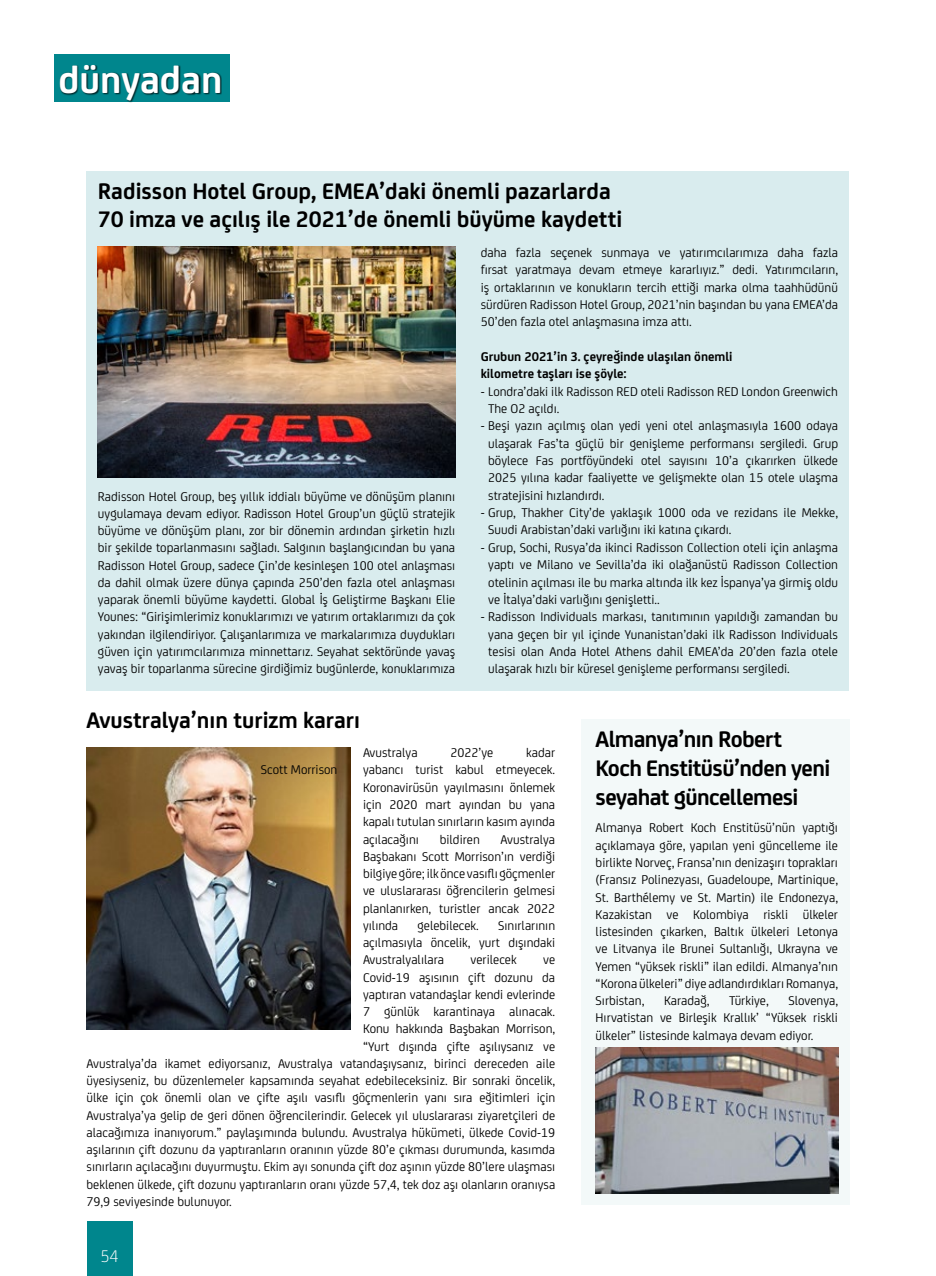
<style>
.page{position:relative;width:936px;height:1276px;background:#fff}
.page>*{position:absolute;margin:0;border:0;box-sizing:border-box;transform-origin:0 0}
.t1{font:700 40.5px "FS Joey";color:#fff}
.t2{font:700 24px/28.8px "FS Joey";color:#000}
.t3{font:700 24px/28.8px "FS Joey";letter-spacing:-.025em;color:#000}
.t4{font:300 18px "FS Joey";color:#fff}
.t5{font:13.5px/17.2px "FS Joey";color:#000;text-align:justify}
.t6{font:700 13.5px/17.4px "FS Joey";color:#000}
</style>
<div class="page">
<div style="left:54px;top:54px;width:176px;height:48px;background:#00868d"></div>
<div style="left:60px;top:65px;width:162px;height:37px;background:#000;opacity:.75"></div>
<div style="left:87px;top:1222px;width:45px;height:54px;background:#00868d"></div>
<div style="left:580px;top:719px;width:269px;height:486px;background:#f3f9f9"></div>
<div style="left:87px;top:171px;width:762px;height:519px;background:#d9ecee"></div>
<img style="left:98px;top:247px;width:357px;height:231px">
<img style="left:87px;top:747px;width:263px;height:282px">
<img style="left:595px;top:1047px;width:243px;height:146px">
<h1 class="t1" style="left:58px;top:49px;width:165px">dünyadan</h1>
<h2 class="t2" style="left:98px;top:175px;width:526px">Radisson Hotel Group, EMEA’daki önemli pazarlarda<br>70 imza ve açılış ile 2021’de önemli büyüme kaydetti</h2>
<p class="t5" style="left:98px;top:486px;width:359px">Radisson Hotel Group, beş yıllık iddialı büyüme ve dönüşüm planını uygulamaya devam ediyor. Radisson Hotel Group’un güçlü stratejik büyüme ve dönüşüm planı, zor bir dönemin ardından şirketin hızlı bir şekilde toparlanmasını sağladı. Salgının başlangıcından bu yana Radisson Hotel Group, sadece Çin’de kesinleşen 100 otel anlaşması da dahil olmak üzere dünya çapında 250’den fazla otel anlaşması yaparak önemli büyüme kaydetti. Global İş Geliştirme Başkanı Elie Younes: “Girişimlerimiz konuklarımızı ve yatırım ortaklarımızı da çok yakından ilgilendiriyor. Çalışanlarımıza ve markalarımıza duydukları güven için yatırımcılarımıza minnettarız. Seyahat sektöründe yavaş yavaş bir toparlanma sürecine girdiğimiz bugünlerde, konuklarımıza</p>
<p class="t5" style="left:480px;top:243px;width:359px">daha fazla seçenek sunmaya ve yatırımcılarımıza daha fazla fırsat yaratmaya devam etmeye kararlıyız.” dedi. Yatırımcıların, iş ortaklarının ve konukların tercih ettiği marka olma taahhüdünü sürdüren Radisson Hotel Group, 2021’nin başından bu yana EMEA’da 50’den fazla otel anlaşmasına imza attı.</p>
<p class="t6" style="left:480px;top:347px;width:253px">Grubun 2021’in 3. çeyreğinde ulaşılan önemli kilometre taşları ise şöyle:</p>
<p class="t5" style="left:488px;top:382px;width:351px;text-indent:-8px">- Londra’daki ilk Radisson RED oteli Radisson RED London Greenwich<br>The O2 açıldı.</p>
<p class="t5" style="left:488px;top:416px;width:351px;text-indent:-8px">- Beşi yazın açılmış olan yedi yeni otel anlaşmasıyla 1600 odaya ulaşarak Fas’ta güçlü bir genişleme performansı sergiledi. Grup böylece Fas portföyündeki otel sayısını 10’a çıkarırken ülkede 2025 yılına kadar faaliyette ve gelişmekte olan 15 otele ulaşma stratejisini hızlandırdı.</p>
<p class="t5" style="left:488px;top:503px;width:351px;text-indent:-8px">- Grup, Thakher City’de yaklaşık 1000 oda ve rezidans ile Mekke,<br>Suudi Arabistan’daki varlığını iki katına çıkardı.</p>
<p class="t5" style="left:488px;top:538px;width:351px;text-indent:-8px">- Grup, Sochi, Rusya’da ikinci Radisson Collection oteli için anlaşma yaptı ve Milano ve Sevilla’da iki olağanüstü Radisson Collection otelinin açılması ile bu marka altında ilk kez İspanya’ya girmiş oldu ve İtalya’daki varlığını genişletti..</p>
<p class="t5" style="left:488px;top:607px;width:351px;text-indent:-8px">- Radisson Individuals markası, tanıtımının yapıldığı zamandan bu yana geçen bir yıl içinde Yunanistan’daki ilk Radisson Individuals tesisi olan Anda Hotel Athens dahil EMEA’da 20’den fazla otele ulaşarak hızlı bir küresel genişleme performansı sergiledi.</p>
<h2 class="t2" style="left:87px;top:704px;width:275px">Avustralya’nın turizm kararı</h2>
<p class="t5" style="left:363px;top:743px;width:56px">Avustralya</p>
<p class="t5" style="left:450px;top:743px;width:44px">2022’ye</p>
<p class="t5" style="left:363px;top:743px;width:194px;text-indent:163px">kadar yabancı turist kabul etmeyecek.<br>Koronavirüsün yayılmasını önlemek için 2020 mart ayından bu yana kapalı tutulan sınırların kasım ayında açılacağını</p>
<p class="t5" style="left:261px;top:760px;width:78px">Scott Morrison</p>
<p class="t5" style="left:363px;top:829px;width:194px;text-indent:138px">Avustralya Başbakanı Scott Morrison’ın verdiği bilgiye göre; ilk önce vasıflı göçmenler ve uluslararası öğrencilerin gelmesi planlanırken, turistler ancak 2022 yılında</p>
<p class="t5" style="left:440px;top:829px;width:42px">bildiren</p>
<p class="t5" style="left:363px;top:916px;width:194px;text-indent:135px">Sınırlarının açılmasıyla öncelik, yurt dışındaki Avustralyalılara</p>
<p class="t5" style="left:417px;top:916px;width:63px">gelebilecek.</p>
<p class="t5" style="left:470px;top:950px;width:48px">verilecek</p>
<p class="t5" style="left:543px;top:950px;width:14px">ve</p>
<p class="t5" style="left:363px;top:967px;width:194px">Covid-19 aşısının çift dozunu da</p>
<p class="t5" style="left:363px;top:985px;width:194px">yaptıran vatandaşlar kendi evlerinde</p>
<p class="t5" style="left:363px;top:1002px;width:194px">7 günlük karantinaya alınacak.</p>
<p class="t5" style="left:363px;top:1019px;width:194px">Konu hakkında Başbakan Morrison,</p>
<p class="t5" style="left:363px;top:1036px;width:194px">“Yurt dışında çifte aşılıysanız ve</p>
<p class="t5" style="left:87px;top:1054px;width:470px">Avustralya’da ikamet ediyorsanız, Avustralya vatandaşıysanız, birinci dereceden aile</p>
<p class="t5" style="left:87px;top:1071px;width:470px">üyesiyseniz, bu düzenlemeler kapsamında seyahat edebileceksiniz. Bir sonraki öncelik,</p>
<p class="t5" style="left:87px;top:1088px;width:470px">ülke için çok önemli olan ve çifte aşılı vasıflı göçmenlerin yanı sıra eğitimleri için</p>
<p class="t5" style="left:87px;top:1105px;width:470px">Avustralya’ya gelip de geri dönen öğrencilerindir. Gelecek yıl uluslararası ziyaretçileri de</p>
<p class="t5" style="left:87px;top:1123px;width:470px">alacağımıza inanıyorum.” paylaşımında bulundu. Avustralya hükümeti, ülkede Covid-19</p>
<p class="t5" style="left:87px;top:1140px;width:470px">aşılarının çift dozunu da yaptıranların oranının yüzde 80’e çıkması durumunda, kasımda</p>
<p class="t5" style="left:87px;top:1157px;width:470px">sınırların açılacağını duyurmuştu. Ekim ayı sonunda çift doz aşının yüzde 80’lere ulaşması</p>
<p class="t5" style="left:87px;top:1174px;width:470px">beklenen ülkede, çift dozunu yaptıranların oranı yüzde 57,4, tek doz aşı olanların oranıysa</p>
<p class="t5" style="left:87px;top:1192px;width:147px">79,9 seviyesinde bulunuyor.</p>
<h3 class="t4" style="left:100px;top:1243px;width:20px">54</h3>
<h2 class="t3" style="left:595px;top:723px;width:236px">Almanya’nın Robert<br>Koch Enstitüsü’nden yeni seyahat güncellemesi</h2>
<p class="t5" style="left:595px;top:818px;width:244px">Almanya Robert Koch Enstitüsü’nün yaptığı açıklamaya göre, yapılan yeni güncelleme ile birlikte Norveç, Fransa’nın denizaşırı toprakları (Fransız Polinezyası, Guadeloupe, Martinique, St. Barthélemy ve St. Martin) ile Endonezya, Kazakistan ve Kolombiya riskli ülkeler listesinden çıkarken, Baltık ülkeleri Letonya ve Litvanya ile Brunei Sultanlığı, Ukrayna ve Yemen “yüksek riskli” ilan edildi. Almanya’nın “Korona ülkeleri” diye adlandırdıkları Romanya, Sırbistan,</p>
<p class="t5" style="left:664px;top:991px;width:47px">Karadağ,</p>
<p class="t5" style="left:729px;top:991px;width:41px">Türkiye,</p>
<p class="t5" style="left:595px;top:991px;width:244px;text-indent:193px">Slovenya, Hırvatistan ve Birleşik Krallık’ “Yüksek riskli ülkeler” listesinde kalmaya devam ediyor.</p>
</div>
